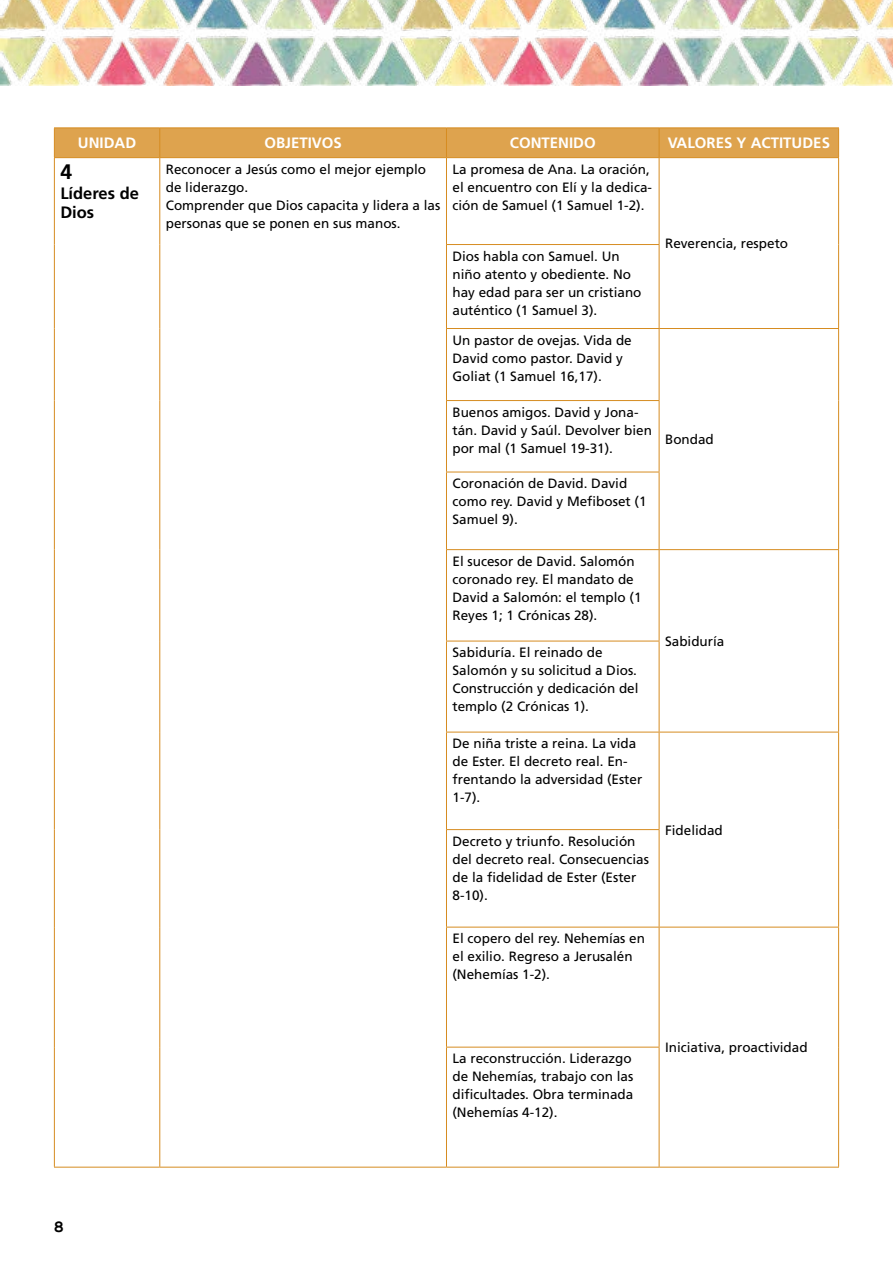
<style>
.page{position:relative;width:893px;height:1263px;background:#fff}
.page>*{position:absolute;margin:0;border:0;box-sizing:border-box;transform-origin:0 0}
.t1{font:700 21px "Frutiger LT Std";color:#000}
.t2{font:700 16.5px/19.5px "Frutiger LT Std";color:#000}
.t3{font:700 15px "Frutiger LT Std";color:#fff}
.t4{font:15px "Multicolore";color:#000}
.t5{font:13.5px/18px "Frutiger LT Std";color:#000}
</style>
<div class="page">
<img style="left:0;top:0;width:893px;height:85px">
<div style="left:54px;top:128px;width:785px;height:29px;background:#dea34e"></div>
<hr style="left:54px;top:157px;width:106px;height:1px;background:#d68c21">
<hr style="left:160px;top:157px;width:286px;height:1px;background:#d68c21">
<hr style="left:446px;top:157px;width:213px;height:1px;background:#d68c21">
<hr style="left:659px;top:157px;width:180px;height:1px;background:#d68c21">
<hr style="left:54px;top:158px;width:1px;height:87px;background:#d68c21">
<hr style="left:159px;top:158px;width:1px;height:87px;background:#d68c21">
<hr style="left:54px;top:245px;width:1px;height:83px;background:#d68c21">
<hr style="left:159px;top:245px;width:1px;height:83px;background:#d68c21">
<hr style="left:54px;top:328px;width:1px;height:73px;background:#d68c21">
<hr style="left:159px;top:328px;width:1px;height:73px;background:#d68c21">
<hr style="left:54px;top:400px;width:1px;height:72px;background:#d68c21">
<hr style="left:159px;top:400px;width:1px;height:72px;background:#d68c21">
<hr style="left:54px;top:472px;width:1px;height:78px;background:#d68c21">
<hr style="left:159px;top:472px;width:1px;height:78px;background:#d68c21">
<hr style="left:54px;top:550px;width:1px;height:91px;background:#d68c21">
<hr style="left:159px;top:550px;width:1px;height:91px;background:#d68c21">
<hr style="left:54px;top:641px;width:1px;height:91px;background:#d68c21">
<hr style="left:159px;top:641px;width:1px;height:91px;background:#d68c21">
<hr style="left:54px;top:732px;width:1px;height:98px;background:#d68c21">
<hr style="left:159px;top:732px;width:1px;height:98px;background:#d68c21">
<hr style="left:54px;top:830px;width:1px;height:97px;background:#d68c21">
<hr style="left:159px;top:830px;width:1px;height:97px;background:#d68c21">
<hr style="left:54px;top:927px;width:1px;height:120px;background:#d68c21">
<hr style="left:159px;top:927px;width:1px;height:120px;background:#d68c21">
<hr style="left:54px;top:1047px;width:1px;height:120px;background:#d68c21">
<hr style="left:159px;top:1047px;width:1px;height:120px;background:#d68c21">
<hr style="left:54px;top:1167px;width:106px;height:1px;background:#d68c21">
<hr style="left:160px;top:1167px;width:286px;height:1px;background:#d68c21">
<hr style="left:446px;top:158px;width:1px;height:86px;background:#d68c21">
<hr style="left:659px;top:158px;width:1px;height:86px;background:#d68c21">
<hr style="left:838px;top:158px;width:1px;height:87px;background:#d68c21">
<hr style="left:446px;top:244px;width:213px;height:1px;background:#d68c21">
<hr style="left:446px;top:245px;width:1px;height:83px;background:#d68c21">
<hr style="left:659px;top:245px;width:1px;height:83px;background:#d68c21">
<hr style="left:838px;top:245px;width:1px;height:83px;background:#d68c21">
<hr style="left:446px;top:328px;width:213px;height:1px;background:#d68c21">
<hr style="left:446px;top:329px;width:1px;height:71px;background:#d68c21">
<hr style="left:659px;top:328px;width:180px;height:1px;background:#d68c21">
<hr style="left:659px;top:329px;width:1px;height:71px;background:#d68c21">
<hr style="left:838px;top:329px;width:1px;height:72px;background:#d68c21">
<hr style="left:446px;top:400px;width:213px;height:1px;background:#d68c21">
<hr style="left:446px;top:401px;width:1px;height:71px;background:#d68c21">
<hr style="left:659px;top:401px;width:1px;height:71px;background:#d68c21">
<hr style="left:838px;top:400px;width:1px;height:72px;background:#d68c21">
<hr style="left:446px;top:472px;width:213px;height:1px;background:#d68c21">
<hr style="left:446px;top:472px;width:1px;height:77px;background:#d68c21">
<hr style="left:659px;top:472px;width:1px;height:77px;background:#d68c21">
<hr style="left:838px;top:472px;width:1px;height:77px;background:#d68c21">
<hr style="left:446px;top:549px;width:213px;height:1px;background:#d68c21">
<hr style="left:446px;top:550px;width:1px;height:91px;background:#d68c21">
<hr style="left:659px;top:549px;width:180px;height:1px;background:#d68c21">
<hr style="left:659px;top:550px;width:1px;height:91px;background:#d68c21">
<hr style="left:838px;top:550px;width:1px;height:91px;background:#d68c21">
<hr style="left:446px;top:641px;width:213px;height:1px;background:#d68c21">
<hr style="left:446px;top:641px;width:1px;height:91px;background:#d68c21">
<hr style="left:659px;top:641px;width:1px;height:91px;background:#d68c21">
<hr style="left:838px;top:641px;width:1px;height:91px;background:#d68c21">
<hr style="left:446px;top:732px;width:213px;height:1px;background:#d68c21">
<hr style="left:446px;top:732px;width:1px;height:97px;background:#d68c21">
<hr style="left:659px;top:732px;width:180px;height:1px;background:#d68c21">
<hr style="left:659px;top:732px;width:1px;height:97px;background:#d68c21">
<hr style="left:838px;top:732px;width:1px;height:98px;background:#d68c21">
<hr style="left:446px;top:829px;width:213px;height:1px;background:#d68c21">
<hr style="left:446px;top:830px;width:1px;height:97px;background:#d68c21">
<hr style="left:659px;top:830px;width:1px;height:97px;background:#d68c21">
<hr style="left:838px;top:830px;width:1px;height:97px;background:#d68c21">
<hr style="left:446px;top:927px;width:213px;height:1px;background:#d68c21">
<hr style="left:446px;top:927px;width:1px;height:120px;background:#d68c21">
<hr style="left:659px;top:927px;width:180px;height:1px;background:#d68c21">
<hr style="left:659px;top:927px;width:1px;height:120px;background:#d68c21">
<hr style="left:838px;top:927px;width:1px;height:120px;background:#d68c21">
<hr style="left:446px;top:1047px;width:213px;height:1px;background:#d68c21">
<hr style="left:446px;top:1047px;width:1px;height:120px;background:#d68c21">
<hr style="left:659px;top:1047px;width:1px;height:120px;background:#d68c21">
<hr style="left:838px;top:1047px;width:1px;height:120px;background:#d68c21">
<hr style="left:446px;top:1167px;width:213px;height:1px;background:#d68c21">
<hr style="left:659px;top:1167px;width:180px;height:1px;background:#d68c21">
<p class="t3" style="left:78px;top:134px;width:60px">UNIDAD</p>
<p class="t3" style="left:264px;top:134px;width:79px">OBJETIVOS</p>
<p class="t3" style="left:510px;top:134px;width:87px">CONTENIDO</p>
<p class="t3" style="left:668px;top:134px;width:164px">VALORES Y ACTITUDES</p>
<h1 class="t1" style="left:60px;top:160px;width:13px">4</h1>
<p class="t2" style="left:60px;top:183px;width:80px">Líderes de<br>Dios</p>
<p class="t5" style="left:166px;top:160px;width:276px">Reconocer a Jesús como el mejor ejemplo de liderazgo.<br>Comprender que Dios capacita y lidera a las personas que se ponen en sus manos.</p>
<p class="t5" style="left:452px;top:160px;width:201px">La promesa de Ana. La oración, el encuentro con Elí y la dedica&shy;ción de Samuel (1 Samuel 1-2).</p>
<p class="t5" style="left:452px;top:247px;width:191px">Dios habla con Samuel. Un niño atento y obediente. No hay edad para ser un cristiano auténtico (1 Samuel 3).</p>
<p class="t5" style="left:452px;top:331px;width:181px">Un pastor de ovejas. Vida de<br>David como pastor. David y<br>Goliat (1 Samuel 16,17).</p>
<p class="t5" style="left:452px;top:403px;width:201px">Buenos amigos. David y Jona&shy;tán. David y Saúl. Devolver bien por mal (1 Samuel 19-31).</p>
<p class="t5" style="left:452px;top:474px;width:196px">Coronación de David. David como rey. David y Mefiboset (1<br>Samuel 9).</p>
<p class="t5" style="left:452px;top:552px;width:191px">El sucesor de David. Salomón coronado rey. El mandato de<br>David a Salomón: el templo (1<br>Reyes 1; 1 Crónicas 28).</p>
<p class="t5" style="left:452px;top:643px;width:188px">Sabiduría. El reinado de<br>Salomón y su solicitud a Dios.<br>Construcción y dedicación del templo (2 Crónicas 1).</p>
<p class="t5" style="left:452px;top:734px;width:191px">De niña triste a reina. La vida de Ester. El decreto real. En&shy;frentando la adversidad (Ester<br>1-7).</p>
<p class="t5" style="left:452px;top:832px;width:198px">Decreto y triunfo. Resolución del decreto real. Consecuencias de la fidelidad de Ester (Ester<br>8-10).</p>
<p class="t5" style="left:452px;top:929px;width:194px">El copero del rey. Nehemías en el exilio. Regreso a Jerusalén (Nehemías 1-2).</p>
<p class="t5" style="left:665px;top:234px;width:125px">Reverencia, respeto</p>
<p class="t5" style="left:665px;top:430px;width:50px">Bondad</p>
<p class="t5" style="left:665px;top:632px;width:61px">Sabiduría</p>
<p class="t5" style="left:665px;top:821px;width:59px">Fidelidad</p>
<p class="t5" style="left:452px;top:1049px;width:182px;text-align:justify">La reconstrucción. Liderazgo de Nehemías, trabajo con las dificultades. Obra terminada (Nehemías 4-12).</p>
<p class="t5" style="left:665px;top:1038px;width:144px">Iniciativa, proactividad</p>
<p class="t4" style="left:54px;top:1217px;width:11px">8</p>
</div>
